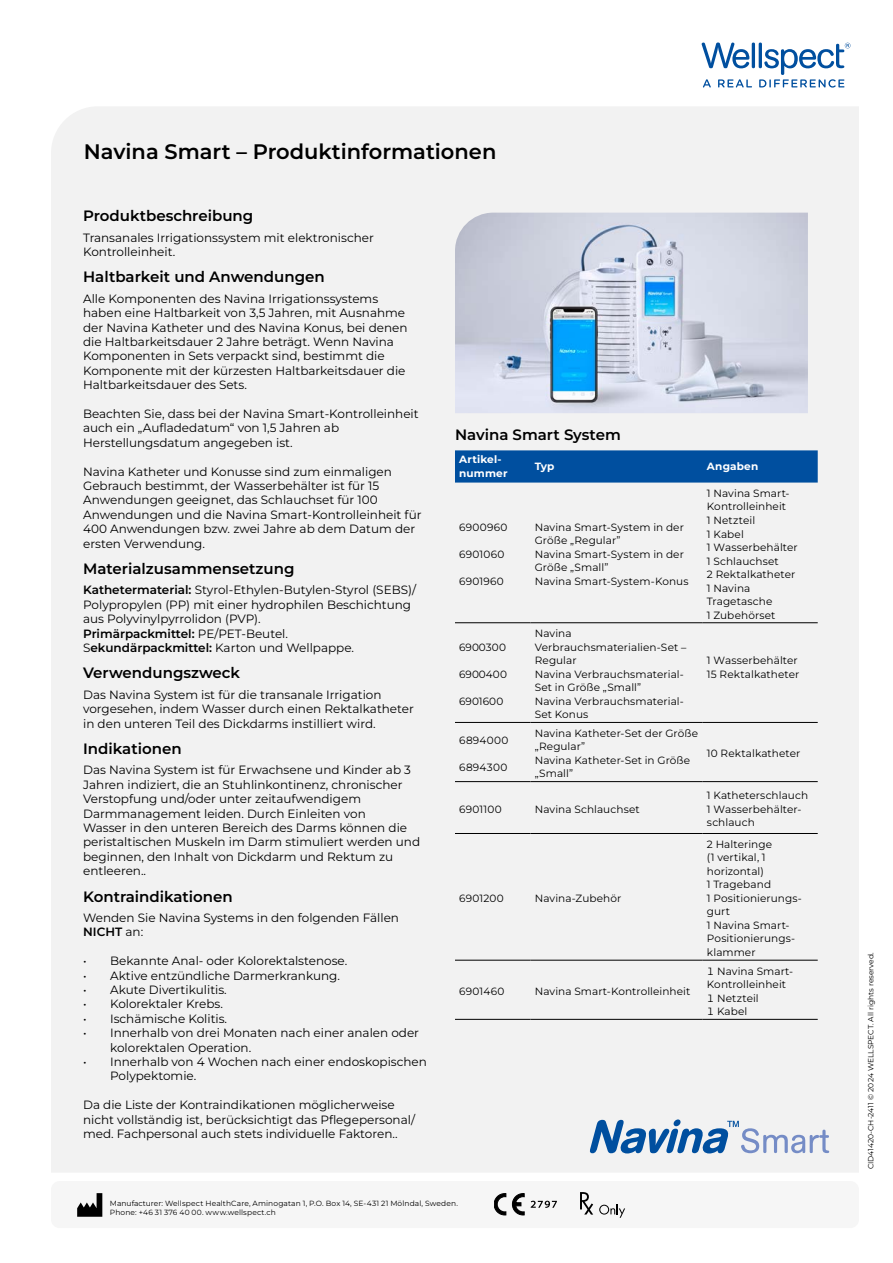
<style>
.page{position:relative;width:893px;height:1263px;background:#fff}
.page>*{position:absolute;margin:0;border:0;box-sizing:border-box;transform-origin:0 0}
.t1{font:600 21px "Montserrat";color:#000}
.Header_PDS{font:600 15px "Montserrat";color:#000}
.Wellspect_Body_Text{font:12px/14.4px "Montserrat";color:#000}
.Wellspect_Body_Text-2{font:600 12px "Montserrat";letter-spacing:-.005em;color:#000}
.Table_Body{font:10.5px/13.5px "Montserrat";letter-spacing:.01em;color:#000}
.Table_Body-2{font:700 10.5px "Montserrat";letter-spacing:.015em;color:#fff}
.Table_Body-3{font:10.5px "Montserrat";letter-spacing:.03em;color:#000}
.Table_Body-4{font:10.5px "Montserrat";letter-spacing:.035em;color:#000}
.t2{font:7.5px/9px "Montserrat";letter-spacing:.005em;color:#000}
.s1{font-weight:600}
.s2{font-weight:400}
</style>
<div class="page">
<svg style="left:702px;top:43px;width:148px;height:45px"></svg>
<div style="left:51px;top:107px;width:808px;height:1065px;background:#f2f2f2"></div>
<div style="left:455px;top:450px;width:363px;height:33px;background:#004f9f"></div>
<hr style="left:455px;top:622px;width:75px;height:1px;background:#000">
<hr style="left:530px;top:622px;width:173px;height:1px;background:#000">
<hr style="left:703px;top:622px;width:115px;height:1px;background:#000">
<hr style="left:455px;top:722px;width:75px;height:1px;background:#000">
<hr style="left:530px;top:722px;width:173px;height:1px;background:#000">
<hr style="left:703px;top:722px;width:115px;height:1px;background:#000">
<hr style="left:455px;top:781px;width:75px;height:1px;background:#000">
<hr style="left:530px;top:781px;width:173px;height:1px;background:#000">
<hr style="left:703px;top:781px;width:115px;height:1px;background:#000">
<hr style="left:455px;top:833px;width:75px;height:1px;background:#000">
<hr style="left:530px;top:833px;width:173px;height:1px;background:#000">
<hr style="left:703px;top:833px;width:115px;height:1px;background:#000">
<hr style="left:455px;top:960px;width:75px;height:1px;background:#000">
<hr style="left:530px;top:960px;width:173px;height:1px;background:#000">
<hr style="left:703px;top:960px;width:115px;height:1px;background:#000">
<hr style="left:455px;top:1019px;width:75px;height:1px;background:#000">
<hr style="left:530px;top:1019px;width:173px;height:1px;background:#000">
<hr style="left:703px;top:1019px;width:115px;height:1px;background:#000">
<svg style="left:590px;top:1119px;width:239px;height:34px"></svg>
<div style="left:51px;top:1181px;width:808px;height:47px;background:#f6f6f6;border-radius:9px"></div>
<svg style="left:77px;top:1193px;width:25px;height:24px"></svg>
<svg style="left:599px;top:1204px;width:26px;height:14px"></svg>
<svg style="left:580px;top:1192px;width:13px;height:22px"></svg>
<svg style="left:494px;top:1193px;width:12px;height:22px"></svg>
<svg style="left:512px;top:1193px;width:12px;height:22px"></svg>
<svg style="left:531px;top:1201px;width:26px;height:7px"></svg>
<img style="left:455px;top:213px;width:353px;height:200px">
<p class="t1" style="left:84px;top:137px;width:414px">Navina Smart – Produktinformationen</p>
<p class="Header_PDS" style="left:83px;top:206px;width:172px">Produktbeschreibung</p>
<p class="Wellspect_Body_Text" style="left:83px;top:230px;width:292px">Transanales Irrigationssystem mit elektronischer<br>Kontrolleinheit.</p>
<p class="Header_PDS" style="left:83px;top:267px;width:243px">Haltbarkeit und Anwendungen</p>
<p class="Wellspect_Body_Text" style="left:83px;top:291px;width:326px">Alle Komponenten des Navina Irrigationssystems haben eine Haltbarkeit von 3,5 Jahren, mit Ausnahme der Navina Katheter und des Navina Konus, bei denen die Haltbarkeitsdauer 2 Jahre beträgt. Wenn Navina Komponenten in Sets verpackt sind, bestimmt die Komponente mit der kürzesten Haltbarkeitsdauer die Haltbarkeitsdauer des Sets.</p>
<p class="Wellspect_Body_Text" style="left:83px;top:406px;width:337px">Beachten Sie, dass bei der Navina Smart-Kontrolleinheit auch ein „Aufladedatum“ von 1,5 Jahren ab<br>Herstellungsdatum angegeben ist.</p>
<p class="Wellspect_Body_Text" style="left:83px;top:464px;width:340px">Navina Katheter und Konusse sind zum einmaligen Gebrauch bestimmt, der Wasserbehälter ist für 15<br>Anwendungen geeignet, das Schlauchset für 100<br>Anwendungen und die Navina Smart-Kontrolleinheit für 400 Anwendungen bzw. zwei Jahre ab dem Datum der ersten Verwendung.</p>
<p class="Header_PDS" style="left:83px;top:559px;width:213px">Materialzusammensetzung</p>
<p class="Wellspect_Body_Text" style="left:83px;top:582px;width:334px"><span class="s1">Kathetermaterial:</span> Styrol-Ethylen-Butylen-Styrol (SEBS)/<br>Polypropylen (PP) mit einer hydrophilen Beschichtung aus Polyvinylpyrrolidon (PVP).</p>
<p class="Wellspect_Body_Text-2" style="left:83px;top:625px;width:206px">Primärpackmittel: <span class="s2">PE/PET-Beutel.</span></p>
<p class="Wellspect_Body_Text" style="left:83px;top:640px;width:273px">S<span class="s1">ekundärpackmittel:</span> Karton und Wellpappe.</p>
<p class="Header_PDS" style="left:83px;top:663px;width:158px">Verwendungszweck</p>
<p class="Wellspect_Body_Text" style="left:83px;top:687px;width:332px">Das Navina System ist für die transanale Irrigation vorgesehen, indem Wasser durch einen Rektalkatheter in den unteren Teil des Dickdarms instilliert wird.</p>
<p class="Header_PDS" style="left:83px;top:739px;width:100px">Indikationen</p>
<p class="Wellspect_Body_Text" style="left:83px;top:762px;width:339px">Das Navina System ist für Erwachsene und Kinder ab 3<br>Jahren indiziert, die an Stuhlinkontinenz, chronischer Verstopfung und/oder unter zeitaufwendigem Darmmanagement leiden. Durch Einleiten von<br>Wasser in den unteren Bereich des Darms können die peristaltischen Muskeln im Darm stimuliert werden und beginnen, den Inhalt von Dickdarm und Rektum zu entleeren..</p>
<p class="Header_PDS" style="left:83px;top:886px;width:151px">Kontraindikationen</p>
<p class="Wellspect_Body_Text" style="left:83px;top:910px;width:317px">Wenden Sie Navina Systems in den folgenden Fällen<br><span class="s1">NICHT</span> an:</p>
<p class="Wellspect_Body_Text" style="left:83px;top:953px;width:266px">• Bekannte Anal- oder Kolorektalstenose.</p>
<p class="Wellspect_Body_Text" style="left:83px;top:968px;width:258px">• Aktive entzündliche Darmerkrankung.</p>
<p class="Wellspect_Body_Text" style="left:83px;top:982px;width:145px">• Akute Divertikulitis.</p>
<p class="Wellspect_Body_Text" style="left:83px;top:996px;width:141px">• Kolorektaler Krebs.</p>
<p class="Wellspect_Body_Text" style="left:83px;top:1011px;width:146px">• Ischämische Kolitis.</p>
<p class="Wellspect_Body_Text" style="left:110px;top:1025px;width:310px;text-indent:-27px">• Innerhalb von drei Monaten nach einer analen oder kolorektalen Operation.</p>
<p class="Wellspect_Body_Text" style="left:110px;top:1054px;width:318px;text-indent:-27px">• Innerhalb von 4 Wochen nach einer endoskopischen<br>Polypektomie.</p>
<p class="Wellspect_Body_Text" style="left:83px;top:1097px;width:333px">Da die Liste der Kontraindikationen möglicherweise nicht vollständig ist, berücksichtigt das Pflegepersonal/ med. Fachpersonal auch stets individuelle Faktoren..</p>
<p class="Header_PDS" style="left:455px;top:425px;width:167px">Navina Smart System</p>
<p class="Table_Body-2" style="left:459px;top:453px;width:44px">Artikel-</p>
<p class="Table_Body-2" style="left:459px;top:466px;width:50px">nummer</p>
<p class="Table_Body-2" style="left:535px;top:459px;width:21px">Typ</p>
<p class="Table_Body-2" style="left:707px;top:459px;width:53px">Angaben</p>
<p class="Table_Body-3" style="left:459px;top:520px;width:50px">6900960</p>
<p class="Table_Body" style="left:459px;top:547px;width:47px">6901060</p>
<p class="Table_Body" style="left:459px;top:574px;width:46px">6901960</p>
<p class="Table_Body" style="left:459px;top:640px;width:48px">6900300</p>
<p class="Table_Body" style="left:459px;top:667px;width:49px">6900400</p>
<p class="Table_Body" style="left:459px;top:694px;width:46px">6901600</p>
<p class="Table_Body-4" style="left:459px;top:733px;width:51px">6894000</p>
<p class="Table_Body-3" style="left:459px;top:760px;width:50px">6894300</p>
<p class="Table_Body" style="left:535px;top:520px;width:151px">Navina Smart-System in der<br>Größe „Regular”</p>
<p class="Table_Body" style="left:535px;top:547px;width:151px">Navina Smart-System in der<br>Größe „Small”</p>
<p class="Table_Body" style="left:535px;top:574px;width:155px">Navina Smart-System-Konus</p>
<p class="Table_Body" style="left:535px;top:626px;width:153px">Navina<br>Verbrauchsmaterialien-Set –<br>Regular</p>
<p class="Table_Body" style="left:535px;top:667px;width:151px">Navina Verbrauchsmaterial-<br>Set in Größe „Small”</p>
<p class="Table_Body" style="left:535px;top:694px;width:151px">Navina Verbrauchsmaterial-<br>Set Konus</p>
<p class="Table_Body" style="left:535px;top:726px;width:165px">Navina Katheter-Set der Größe „Regular”</p>
<p class="Table_Body" style="left:535px;top:753px;width:157px">Navina Katheter-Set in Größe „Small”</p>
<p class="Table_Body" style="left:459px;top:802px;width:44px">6901100</p>
<p class="Table_Body" style="left:535px;top:802px;width:106px">Navina Schlauchset</p>
<p class="Table_Body" style="left:459px;top:891px;width:46px">6901200</p>
<p class="Table_Body" style="left:535px;top:891px;width:88px">Navina-Zubehör</p>
<p class="Table_Body" style="left:459px;top:984px;width:47px">6901460</p>
<p class="Table_Body" style="left:535px;top:984px;width:157px">Navina Smart-Kontrolleinheit</p>
<p class="Table_Body" style="left:707px;top:486px;width:84px">1 Navina Smart-<br>Kontrolleinheit</p>
<p class="Table_Body" style="left:707px;top:513px;width:50px">1 Netzteil</p>
<p class="Table_Body" style="left:707px;top:527px;width:38px">1 Kabel</p>
<p class="Table_Body" style="left:707px;top:540px;width:92px">1 Wasserbehälter</p>
<p class="Table_Body" style="left:707px;top:554px;width:73px">1 Schlauchset</p>
<p class="Table_Body" style="left:707px;top:567px;width:90px">2 Rektalkatheter</p>
<p class="Table_Body" style="left:707px;top:581px;width:67px">1 Navina<br>Tragetasche</p>
<p class="Table_Body" style="left:707px;top:608px;width:70px">1 Zubehörset</p>
<p class="Table_Body" style="left:707px;top:653px;width:92px">1 Wasserbehälter</p>
<p class="Table_Body" style="left:707px;top:667px;width:94px">15 Rektalkatheter</p>
<p class="Table_Body" style="left:707px;top:746px;width:95px">10 Rektalkatheter</p>
<p class="Table_Body" style="left:707px;top:788px;width:103px">1 Katheterschlauch</p>
<p class="Table_Body" style="left:707px;top:802px;width:96px">1 Wasserbehälter&shy;schlauch</p>
<p class="Table_Body" style="left:707px;top:837px;width:67px">2 Halteringe (1 vertikal, 1 horizontal)</p>
<p class="Table_Body" style="left:707px;top:877px;width:66px">1 Trageband</p>
<p class="Table_Body" style="left:707px;top:891px;width:96px">1 Positionierungs&shy;gurt</p>
<p class="Table_Body" style="left:707px;top:918px;width:90px">1 Navina Smart-<br>Positionierungs&shy;klammer</p>
<p class="Table_Body" style="left:707px;top:964px;width:88px">1 Navina Smart-<br>Kontrolleinheit</p>
<p class="Table_Body" style="left:707px;top:991px;width:53px">1 Netzteil</p>
<p class="Table_Body" style="left:707px;top:1004px;width:42px">1 Kabel</p>
<p class="t2" style="left:110px;top:1198px;width:349px">Manufacturer: Wellspect HealthCare, Aminogatan 1, P.O. Box 14, SE-431 21 Mölndal, Sweden.<br>Phone: +46 31 376 40 00. www.wellspect.ch</p>
<p class="t2" style="left:866px;top:1169px;width:218px;rotate:-90deg">CID41420-CH-2411 © 20 24 WELLSPECT. All rights reserved.</p>
</div>
